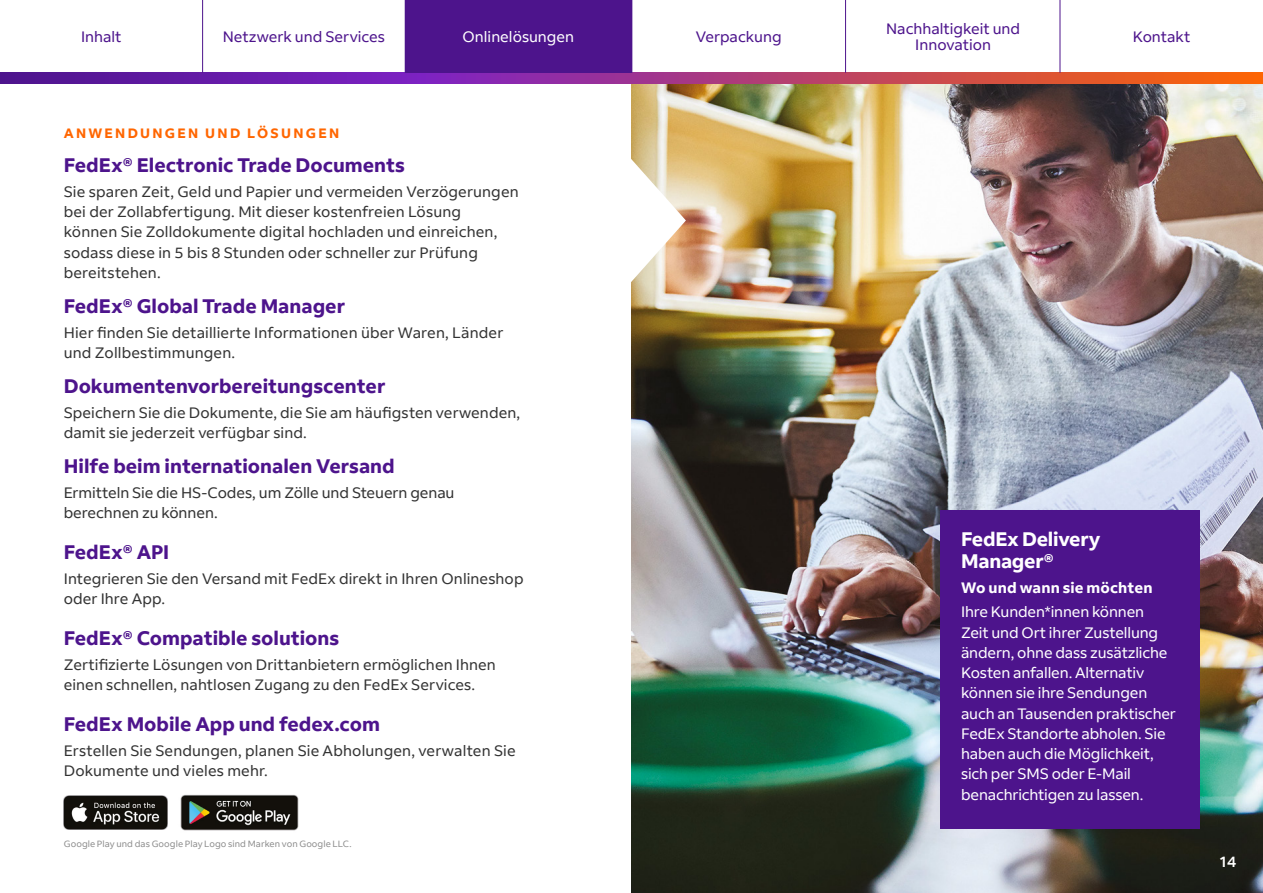
<style>
.page{position:relative;width:1263px;height:893px;background:#fff}
.page>*{position:absolute;margin:0;border:0;box-sizing:border-box;transform-origin:0 0}
.t1{font:700 19.5px "Fed Ex Sans";color:#4d148c}
.t2{font:700 19.5px/22.5px "Fed Ex Sans";letter-spacing:-.015em;color:#fff}
.t3{font:15px/20.2px "Fed Ex Sans";letter-spacing:.01em;color:#333}
.t4{font:15px/20.2px "Fed Ex Sans";letter-spacing:-.01em;color:#fff}
.t5{font:15px/16.5px "Fed Ex Sans";color:#4d148c;text-align:center}
.t6{font:700 15px "Fed Ex Sans";letter-spacing:.01em;color:#fff}
.t7{font:500 15px "Fed Ex Sans";color:#fff}
.t8{font:700 13.5px "Fed Ex Sans";letter-spacing:.175em;color:#f60}
.t9{font:9px "Fed Ex Sans";letter-spacing:.01em;color:#8e8e8e}
</style>
<div class="page">
<img style="left:631px;top:83px;width:632px;height:810px">
<div style="left:940px;top:510px;width:259px;height:319px;background:#4d148c"></div>
<svg style="left:631px;top:159px;width:55px;height:123px"></svg>
<img style="left:180px;top:794px;width:119px;height:37px">
<img style="left:64px;top:795px;width:104px;height:35px">
<svg style="left:0;top:73px;width:1263px;height:10px;background:#9f3679"></svg>
<hr style="left:202px;top:0;width:1px;height:73px;background:#4d148c">
<hr style="left:631px;top:0;width:1px;height:73px;background:#4d148c">
<hr style="left:845px;top:0;width:1px;height:73px;background:#4d148c">
<hr style="left:1059px;top:0;width:1px;height:73px;background:#4d148c">
<div style="left:405px;top:0;width:226px;height:73px;background:#4d148c"></div>
<p class="t5" style="left:81px;top:28px;width:42px">Inhalt</p>
<p class="t5" style="left:223px;top:28px;width:164px">Netzwerk und Services</p>
<p class="t5" style="left:696px;top:28px;width:87px">Verpackung</p>
<p class="t5" style="left:886px;top:20px;width:136px">Nachhaltigkeit und<br>Innovation</p>
<p class="t4" style="left:463px;top:27px;width:113px">Onlinelösungen</p>
<p class="t5" style="left:1133px;top:28px;width:59px">Kontakt</p>
<p class="t8" style="left:64px;top:125px;width:277px">ANWENDUNGEN UND LÖSUNGEN</p>
<h1 class="t1" style="left:64px;top:154px;width:343px">FedEx® Electronic Trade Documents</h1>
<p class="t3" style="left:64px;top:182px;width:456px">Sie sparen Zeit, Geld und Papier und vermeiden Verzögerungen bei der Zollabfertigung. Mit dieser kostenfreien Lösung<br>können Sie Zolldokumente digital hochladen und einreichen, sodass diese in 5 bis 8 Stunden oder schneller zur Prüfung bereitstehen.</p>
<h1 class="t1" style="left:64px;top:295px;width:283px">FedEx® Global Trade Manager</h1>
<p class="t3" style="left:64px;top:322px;width:441px">Hier finden Sie detaillierte Informationen über Waren, Länder und Zollbestimmungen.</p>
<h1 class="t1" style="left:64px;top:375px;width:323px">Dokumentenvorbereitungscenter</h1>
<p class="t3" style="left:64px;top:402px;width:458px">Speichern Sie die Dokumente, die Sie am häufigsten verwenden, damit sie jederzeit verfügbar sind.</p>
<h1 class="t1" style="left:64px;top:455px;width:332px">Hilfe beim internationalen Versand</h1>
<p class="t3" style="left:64px;top:482px;width:392px">Ermitteln Sie die HS-Codes, um Zölle und Steuern genau berechnen zu können.</p>
<h1 class="t1" style="left:64px;top:541px;width:107px">FedEx® API</h1>
<p class="t3" style="left:64px;top:568px;width:461px">Integrieren Sie den Versand mit FedEx direkt in Ihren Onlineshop oder Ihre App.</p>
<h1 class="t1" style="left:64px;top:627px;width:277px">FedEx® Compatible solutions</h1>
<p class="t3" style="left:64px;top:654px;width:434px">Zertifizierte Lösungen von Drittanbietern ermöglichen Ihnen einen schnellen, nahtlosen Zugang zu den FedEx Services.</p>
<h1 class="t1" style="left:64px;top:713px;width:318px">FedEx Mobile App und fedex.com</h1>
<p class="t3" style="left:64px;top:740px;width:453px">Erstellen Sie Sendungen, planen Sie Abholungen, verwalten Sie<br>Dokumente und vieles mehr.</p>
<p class="t9" style="left:64px;top:838px;width:289px">Google Play und das Google Play Logo sind Marken von Google LLC.</p>
<h1 class="t2" style="left:961px;top:528px;width:141px">FedEx Delivery<br>Manager®</h1>
<p class="t6" style="left:961px;top:579px;width:193px">Wo und wann sie möchten</p>
<p class="t4" style="left:961px;top:602px;width:216px">Ihre Kunden*innen können<br>Zeit und Ort ihrer Zustellung ändern, ohne dass zusätzliche<br>Kosten anfallen. Alternativ können sie ihre Sendungen auch an Tausenden praktischer<br>FedEx Standorte abholen. Sie haben auch die Möglichkeit, sich per SMS oder E-Mail benachrichtigen zu lassen.</p>
<p class="t7" style="left:1219px;top:853px;width:19px">14</p>
</div>
